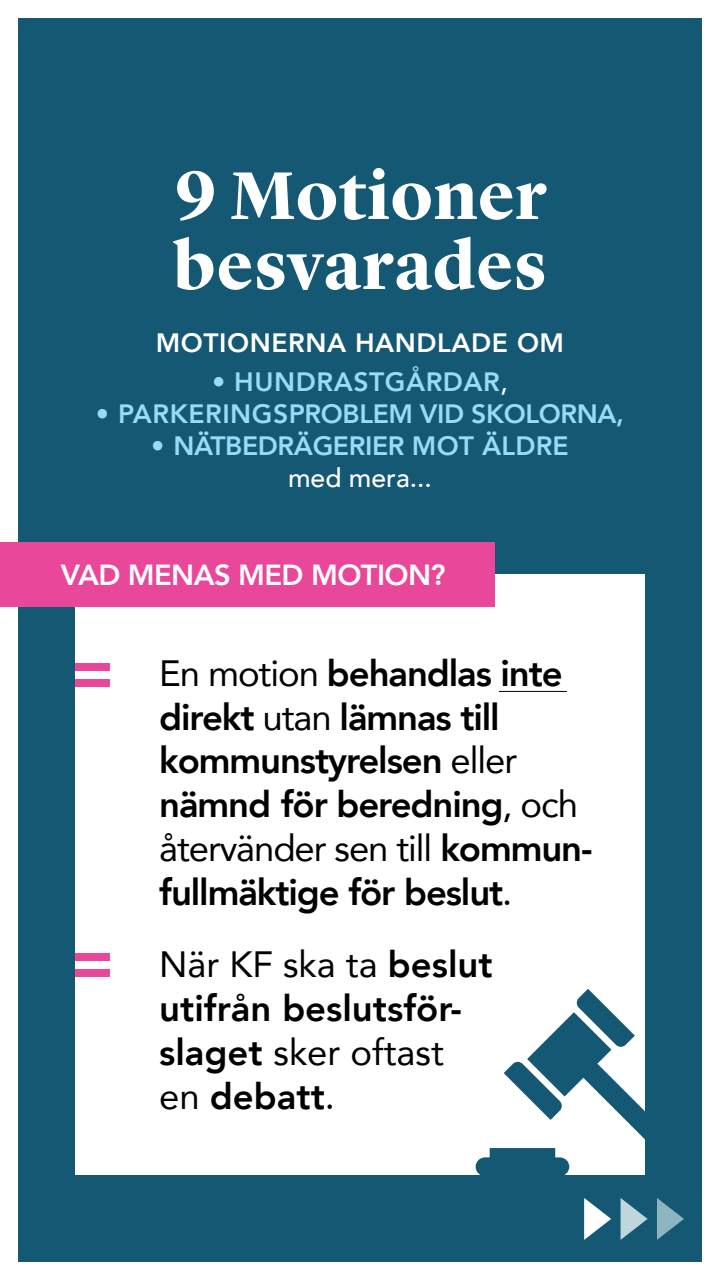
<style>
.page{position:relative;width:720px;height:1280px;background:#fff}
.page>*{position:absolute;margin:0;border:0;box-sizing:border-box;transform-origin:0 0}
.t1{font:700 70px/70px "Lyon Display";letter-spacing:.015em;color:#fff}
.t2{font:800 36.5px/43.8px "Avenir";letter-spacing:-.03em;color:#000001}
.t3{font:800 36.5px/43.8px "Avenir";color:#000001}
.t4{font:800 29px "Avenir";letter-spacing:-.02em;color:#fff}
.t5{font:800 26.5px "Avenir";letter-spacing:-.015em;color:#98daf7}
.t6{font:800 26.5px "Avenir";letter-spacing:.02em;color:#fff}
.t7{font:800 26.5px "Avenir";letter-spacing:.02em;color:#98daf7}
.t8{font:500 26.5px "Avenir";color:#fff}
.s1{font-weight:500;color:#fff}
.s2{font-weight:400}
</style>
<div class="page">
<div style="left:18px;top:18px;width:684px;height:1244px;background:#155874"></div>
<div style="left:75px;top:575px;width:570px;height:600px;background:#fff"></div>
<div style="left:0;top:543px;width:494px;height:64px;background:#e94799"></div>
<div style="left:476px;top:1157px;width:93px;height:19px;background:#155874;border-radius:9px"></div>
<svg style="left:504px;top:989px;width:141px;height:151px"></svg>
<div style="left:75px;top:663px;width:35px;height:7px;background:#e94799"></div>
<div style="left:75px;top:679px;width:35px;height:7px;background:#e94799"></div>
<div style="left:76px;top:953px;width:34px;height:7px;background:#e94799"></div>
<div style="left:76px;top:969px;width:34px;height:7px;background:#e94799"></div>
<hr style="left:499px;top:691px;width:68px;height:1px;background:#000001">
<svg style="left:621px;top:1198px;width:27px;height:42px"></svg>
<svg style="left:584px;top:1198px;width:27px;height:42px"></svg>
<svg style="left:657px;top:1198px;width:27px;height:42px"></svg>
<h1 class="t1" style="left:173px;top:155px;width:375px">9 Motioner besvarades</h1>
<p class="t6" style="left:156px;top:322px;width:410px">MOTIONERNA HANDLADE OM</p>
<p class="t7" style="left:212px;top:361px;width:297px">• HUNDRASTGÅRDAR<span class="s1">,</span></p>
<p class="t5" style="left:96px;top:393px;width:530px">• PARKERINGSPROBLEM VID SKOLORNA,</p>
<p class="t5" style="left:151px;top:425px;width:419px">• NÄTBEDRÄGERIER MOT ÄLDRE</p>
<p class="t8" style="left:288px;top:455px;width:145px">med mera...</p>
<p class="t4" style="left:61px;top:553px;width:386px">VAD MENAS MED MOTION?</p>
<p class="t2" style="left:159px;top:651px;width:435px"><span class="s2">En motion</span> behandlas inte direkt <span class="s2">utan</span> lämnas till kommunstyrelsen <span class="s2">eller </span>nämnd för beredning<span class="s2">, och återvänder sen till</span> kommun&shy;fullmäktige för beslut<span class="s2">.</span></p>
<p class="t3" style="left:159px;top:943px;width:335px"><span class="s2">När KF ska ta</span> beslut utifrån beslutsför&shy;slaget <span class="s2">sker oftast en</span> debatt<span class="s2">.</span></p>
</div>
